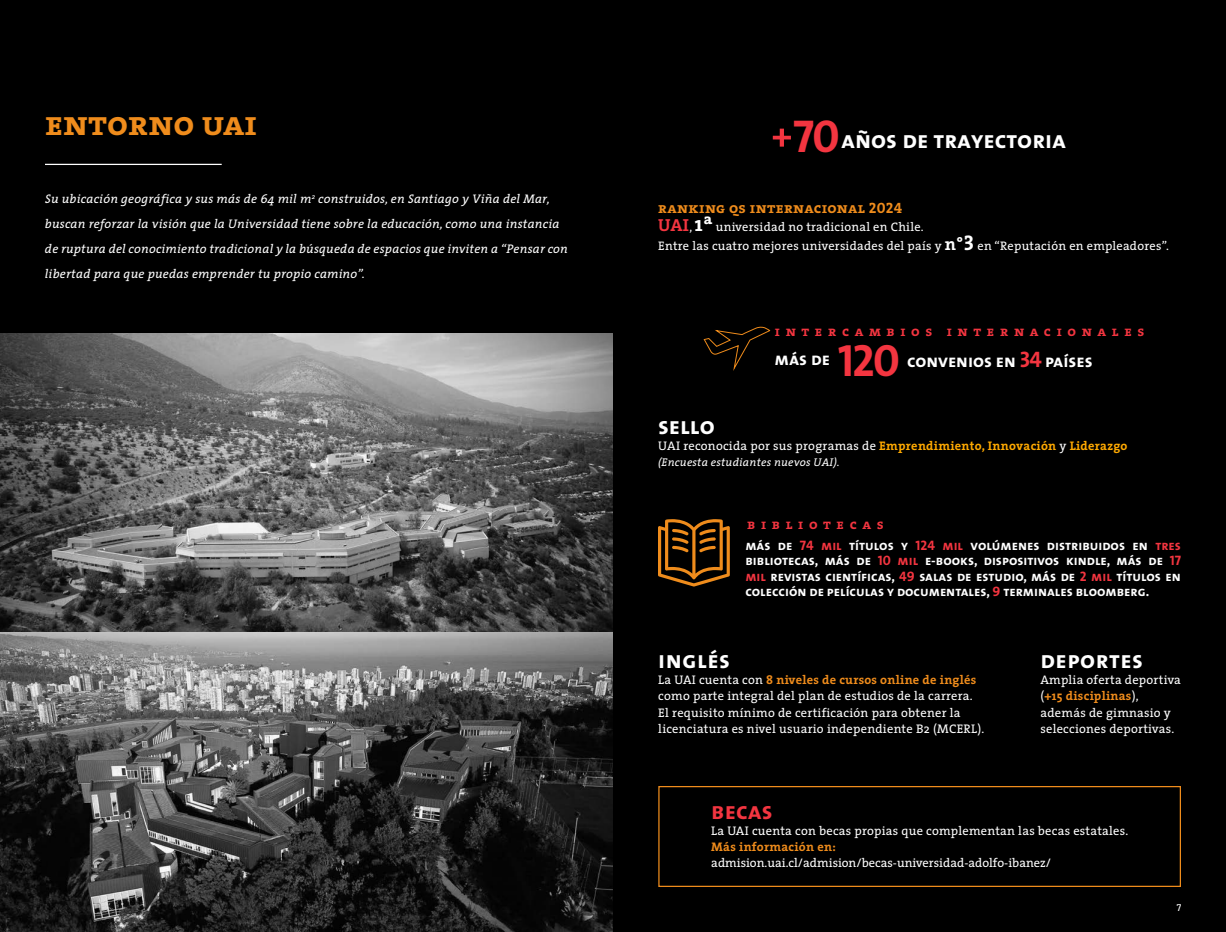
<style>
.page{position:relative;width:1226px;height:932px;background:#000}
.page>*{position:absolute;margin:0;border:0;box-sizing:border-box;transform-origin:0 0}
.t1{font:46.38px "The Sans Bold Caps";color:#f33540}
.t2{font:45.5px "The Sans Bold Caps";color:#f33540}
.t3{font:34.25px "The Serif Bold Caps";color:#ef8c1c}
.t4{font:24.62px "The Sans Bold Caps";color:#fff}
.t5{font:24.62px "The Sans Bold Caps";letter-spacing:.02em;color:#fff}
.t6{font:24.62px "The Sans Bold Caps";color:#f33540}
.t7{font:17.88px "The Sans Bold Caps";color:#fff}
.t8{font:15px "The Serif Bold Caps";letter-spacing:.02em;color:#ef8c1c}
.t9{font:14px "The Serif Bold Caps";letter-spacing:.4em;color:#f33540}
.t10{font:13.75px/15.5px "The Sans Bold Caps";color:#fff;text-align:justify}
.t11{font:12.5px/16.2px "The Serif";letter-spacing:.02em;color:#fff}
.t12{font:italic 12.5px "The Serif";letter-spacing:.02em;color:#fff}
.t13{font:700 12.5px "The Serif";letter-spacing:.02em;color:#fa0}
.t14{font:12.5px "The Serif";color:#fff}
.t15{font:700 12.5px "The Serif";letter-spacing:.02em;color:#ef8c1c}
.t16{font:12.38px "The Serif";letter-spacing:.02em;color:#fff}
.t17{font:italic 11.25px "The Serif";letter-spacing:.02em;color:#fff}
.t18{font:10px "The Serif Regular Caps";color:#fff}
.s1{font-weight:700;font-size:17.5px;color:#f33540}
.s2{font-weight:700;font-size:21.25px}
.s3{font-weight:700;font-size:17.5px}
.s4{font-family:"The Serif Bold Caps";font-size:21.25px}
.s5{font-size:22.5px;color:#f33540}
.s6{font-weight:400;color:#fff}
.s7{color:#f33540}
.s8{font-weight:700;color:#ef8c1c}
</style>
<div class="page">
<img style="left:0;top:333px;width:612px;height:599px">
<hr style="left:45px;top:164px;width:177px;height:1px;background:#fff">
<div style="left:658px;top:786px;width:523px;height:101px;border:1px solid #ef8c1c"></div>
<svg style="left:658px;top:519px;width:72px;height:67px"></svg>
<svg style="left:704px;top:326px;width:66px;height:45px"></svg>
<svg style="left:773px;top:129px;width:18px;height:18px"></svg>
<p class="t3" style="left:45px;top:95px;width:213px">entorno uai</p>
<p class="t12" style="left:45px;top:189px;width:506px">Su ubicación geográfica y sus más de 64 mil m<sup>2</sup> construidos, en Santiago y Viña del Mar,</p>
<p class="t12" style="left:45px;top:214px;width:516px">buscan reforzar la visión que la Universidad tiene sobre la educación, como una instancia</p>
<p class="t12" style="left:45px;top:239px;width:524px">de ruptura del conocimiento tradicional y la búsqueda de espacios que inviten a “Pensar con</p>
<p class="t12" style="left:45px;top:264px;width:321px">libertad para que puedas emprender tu propio camino”.</p>
<p class="t1" style="left:793px;top:97px;width:48px">70</p>
<p class="t4" style="left:841px;top:119px;width:227px">años de trayectoria</p>
<p class="t8" style="left:658px;top:195px;width:246px">ranking qs internacional 2024</p>
<p class="t16" style="left:658px;top:217px;width:267px"><span class="s1">UAI</span>, <span class="s2">1ª</span> universidad no tradicional en Chile.</p>
<p class="t16" style="left:658px;top:236px;width:512px">Entre las cuatro mejores universidades del país y <span class="s3">n°</span><span class="s4">3</span> en “Reputación en empleadores”.</p>
<p class="t9" style="left:775px;top:319px;width:371px">intercambios internacionales</p>
<p class="t7" style="left:775px;top:344px;width:57px">más de</p>
<p class="t2" style="left:838px;top:322px;width:64px">120</p>
<p class="t7" style="left:907px;top:346px;width:187px">convenios en <span class="s5">34</span> países</p>
<h3 class="t4" style="left:658px;top:405px;width:58px">sello</h3>
<p class="t13" style="left:658px;top:435px;width:471px"><span class="s6">UAI reconocida por sus programas de</span> Emprendimiento, Innovación <span class="s6">y</span> Liderazgo</p>
<p class="t17" style="left:658px;top:453px;width:183px">(Encuesta estudiantes nuevos UAI).</p>
<p class="t9" style="left:747px;top:512px;width:138px">bibliotecas</p>
<p class="t10" style="left:745px;top:537px;width:437px">más de <span class="s7">74 mil</span> títulos y <span class="s7">124 mil</span> volúmenes distribuidos en <span class="s7">tres </span>bibliotecas, más de <span class="s7">10 mil</span> e-books, dispositivos kindle, más de <span class="s7">17 mil</span> revistas científicas, <span class="s7">49</span> salas de estudio, más de <span class="s7">2 mil</span> títulos en colección de películas y documentales, <span class="s7">9</span> terminales bloomberg.</p>
<p class="t4" style="left:658px;top:639px;width:73px">inglés</p>
<p class="t11" style="left:658px;top:671px;width:320px">La UAI cuenta con <span class="s8">8 niveles de cursos online de inglés </span>como parte integral del plan de estudios de la carrera.</p>
<p class="t11" style="left:658px;top:704px;width:327px">El requisito mínimo de certificación para obtener la licenciatura es nivel usuario independiente B2 (MCERL).</p>
<p class="t5" style="left:1040px;top:639px;width:104px">deportes</p>
<p class="t11" style="left:1040px;top:671px;width:142px">Amplia oferta deportiva (<span class="s8">+15 disciplinas</span>), además de gimnasio y selecciones deportivas.</p>
<p class="t6" style="left:711px;top:790px;width:63px">becas</p>
<p class="t11" style="left:711px;top:822px;width:419px">La UAI cuenta con becas propias que complementan las becas estatales.</p>
<p class="t15" style="left:711px;top:836px;width:126px">Más información en:</p>
<p class="t14" style="left:711px;top:853px;width:341px">admision.uai.cl/admision/becas-universidad-adolfo-ibanez/</p>
<p class="t18" style="left:1177px;top:899px;width:6px">7</p>
</div>
